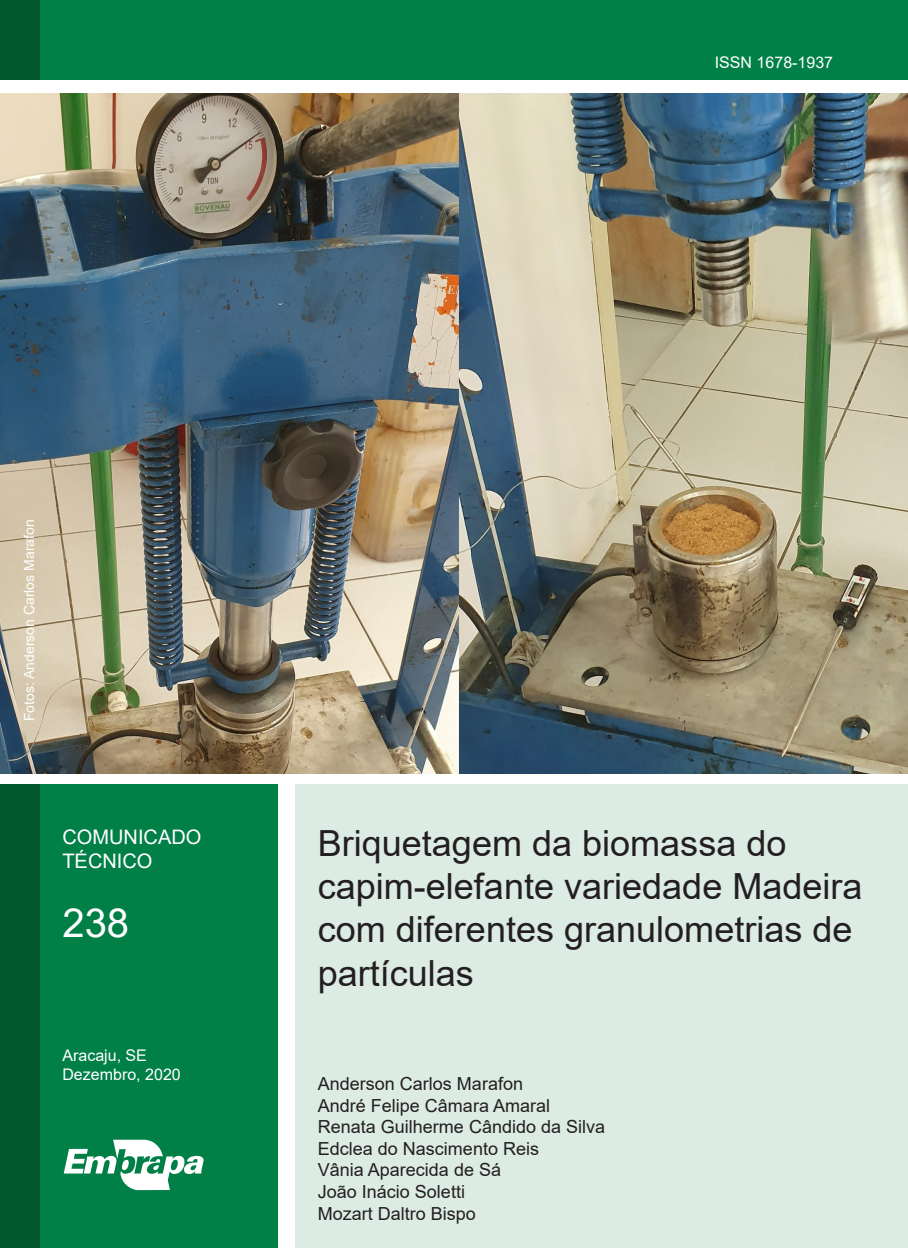
<style>
.page{position:relative;width:908px;height:1248px;background:#fff}
.page>*{position:absolute;margin:0;border:0;box-sizing:border-box;transform-origin:0 0}
.t1{font:40px "Arial";color:#fff}
.t2{font:36px/43.2px "Arial";color:#231f20}
.t3{font:20px/24px "Arial";color:#fff}
.t4{font:18px/21.6px "Arial";color:#231f20}
.t5{font:16px/19.2px "Arial";color:#fff}
.t6{font:14px "Arial";color:#fff}
</style>
<div class="page">
<img style="left:0;top:93px;width:907px;height:680px">
<div style="left:0;top:784px;width:277px;height:463px;background:#007f46"></div>
<div style="left:295px;top:784px;width:612px;height:463px;background:#dcebe3"></div>
<div style="left:0;top:784px;width:40px;height:463px;background:#00582c"></div>
<div style="left:0;top:0;width:907px;height:79px;background:#007f46"></div>
<svg style="left:64px;top:1139px;width:140px;height:50px"></svg>
<div style="left:0;top:0;width:40px;height:79px;background:#00582c"></div>
<p class="t5" style="left:714px;top:53px;width:120px">ISSN 1678-1937</p>
<p class="t6" style="left:19px;top:721px;width:203px;rotate:-90deg">Fotos: Anderson Carlos Marafon</p>
<p class="t3" style="left:62px;top:825px;width:140px">COMUNICADO<br>TÉCNICO</p>
<h1 class="t1" style="left:62px;top:895px;width:68px">238</h1>
<p class="t5" style="left:62px;top:1045px;width:120px">Aracaju, SE<br>Dezembro, 2020</p>
<h2 class="t2" style="left:317px;top:821px;width:546px">Briquetagem da biomassa do capim-elefante variedade Madeira com diferentes granulometrias de partículas</h2>
<p class="t4" style="left:317px;top:1072px;width:289px">Anderson Carlos Marafon<br>André Felipe Câmara Amaral<br>Renata Guilherme Cândido da Silva<br>Edclea do Nascimento Reis<br>Vânia Aparecida de Sá<br>João Inácio Soletti<br>Mozart Daltro Bispo</p>
</div>
